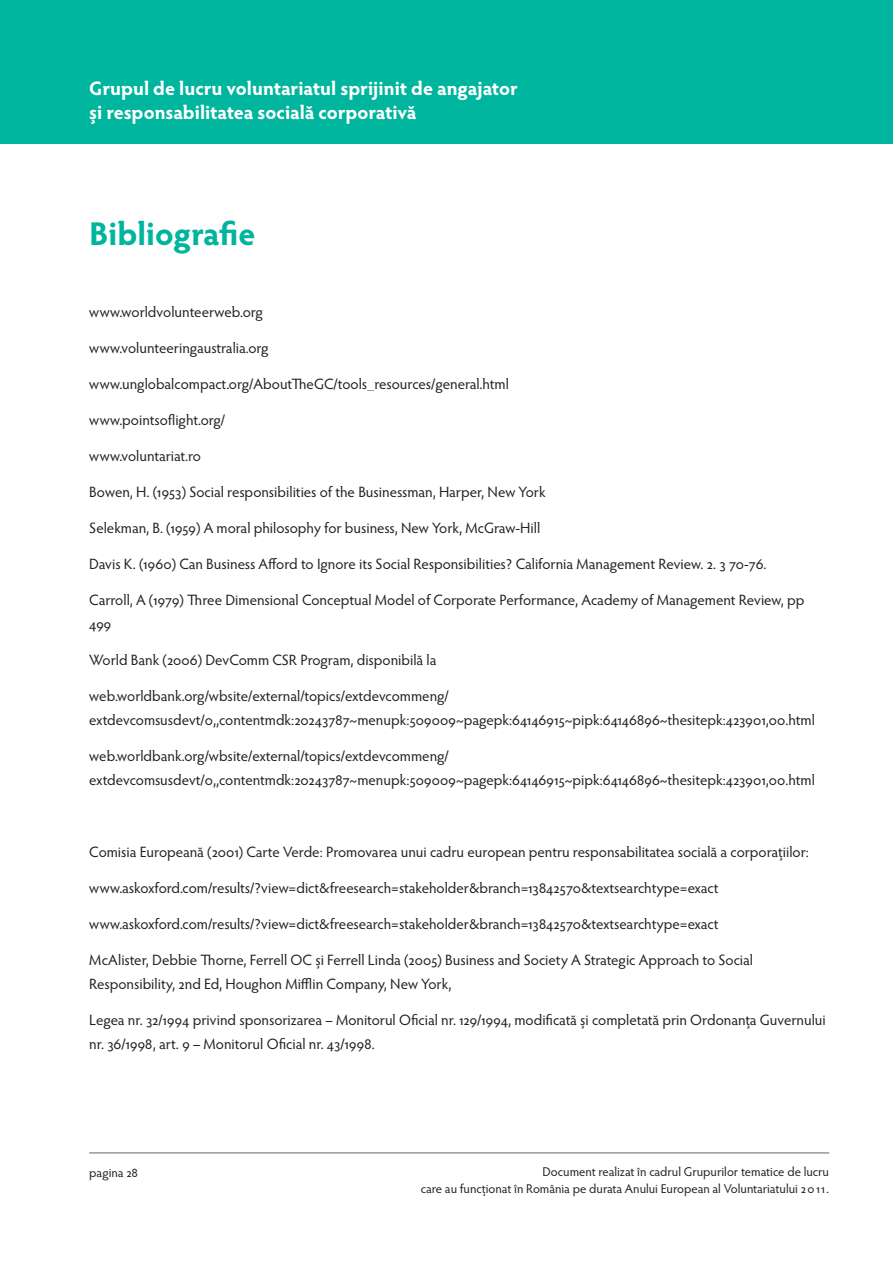
<style>
.page{position:relative;width:893px;height:1263px;background:#fff}
.page>*{position:absolute;margin:0;border:0;box-sizing:border-box;transform-origin:0 0}
.t1{font:700 33px "Hypatia Sans Pro";color:#00b59d}
.t2{font:700 19.5px/24px "Hypatia Sans Pro";color:#fff}
.t3{font:15px/24px "Hypatia Sans Pro";letter-spacing:-.005em;color:#231f20}
.t4{font:12.75px/16.5px "Hypatia Sans Pro";color:#231f20;text-align:right}
</style>
<div class="page">
<div style="left:0;top:0;width:893px;height:143px;background:#00b59d"></div>
<hr style="left:89px;top:1153px;width:740px;height:1px;background:#636366">
<hr style="left:892px;top:0;width:1px;height:287px;background:#fff">
<h2 class="t2" style="left:89px;top:76px;width:430px">Grupul de lucru voluntariatul sprijinit de angajator și responsabilitatea socială corporativă</h2>
<h1 class="t1" style="left:89px;top:211px;width:168px">Bibliografie</h1>
<p class="t3" style="left:89px;top:300px;width:175px">www.worldvolunteerweb.org</p>
<p class="t3" style="left:89px;top:336px;width:181px">www.volunteeringaustralia.org</p>
<p class="t3" style="left:89px;top:372px;width:421px">www.unglobalcompact.org/AboutTheGC/tools_resources/general.html</p>
<p class="t3" style="left:89px;top:408px;width:137px">www.pointsoflight.org/</p>
<p class="t3" style="left:89px;top:444px;width:113px">www.voluntariat.ro</p>
<p class="t3" style="left:89px;top:480px;width:458px">Bowen, H. (1953) Social responsibilities of the Businessman, Harper, New York</p>
<p class="t3" style="left:89px;top:516px;width:452px">Selekman, B. (1959) A moral philosophy for business, New York, McGraw-Hill</p>
<p class="t3" style="left:89px;top:552px;width:679px">Davis K. (1960) Can Business Afford to Ignore its Social Responsibilities? California Management Review. 2. 3 70-76.</p>
<p class="t3" style="left:89px;top:588px;width:717px">Carroll, A (1979) Three Dimensional Conceptual Model of Corporate Performance, Academy of Management Review, pp<br>499</p>
<p class="t3" style="left:89px;top:648px;width:349px">World Bank (2006) DevComm CSR Program, disponibilă la</p>
<p class="t3" style="left:89px;top:684px;width:727px">web.worldbank.org/wbsite/external/topics/extdevcommeng/ extdevcomsusdevt/0,,contentmdk:20243787~menupk:509009~pagepk:64146915~pipk:64146896~thesitepk:423901,00.html</p>
<p class="t3" style="left:89px;top:744px;width:727px">web.worldbank.org/wbsite/external/topics/extdevcommeng/ extdevcomsusdevt/0,,contentmdk:20243787~menupk:509009~pagepk:64146915~pipk:64146896~thesitepk:423901,00.html</p>
<p class="t3" style="left:89px;top:840px;width:721px">Comisia Europeană (2001) Carte Verde: Promovarea unui cadru european pentru responsabilitatea socială a corporațiilor:</p>
<p class="t3" style="left:89px;top:876px;width:631px">www.askoxford.com/results/?view=dict&amp;freesearch=stakeholder&amp;branch=13842570&amp;textsearchtype=exact</p>
<p class="t3" style="left:89px;top:912px;width:631px">www.askoxford.com/results/?view=dict&amp;freesearch=stakeholder&amp;branch=13842570&amp;textsearchtype=exact</p>
<p class="t3" style="left:89px;top:948px;width:665px">McAlister, Debbie Thorne, Ferrell OC și Ferrell Linda (2005) Business and Society A Strategic Approach to Social<br>Responsibility, 2nd Ed, Houghon Mifflin Company, New York,</p>
<p class="t3" style="left:89px;top:1008px;width:738px">Legea nr. 32/1994 privind sponsorizarea – Monitorul Oficial nr. 129/1994, modificată și completată prin Ordonanța Guvernului nr. 36/1998, art. 9 – Monitorul Oficial nr. 43/1998.</p>
<p class="t4" style="left:89px;top:1164px;width:50px">pagina 28</p>
<p class="t4" style="left:421px;top:1163px;width:410px">Document realizat în cadrul Grupurilor tematice de lucru<br>care au funcționat în România pe durata Anului European al Voluntariatului 2011.</p>
</div>
